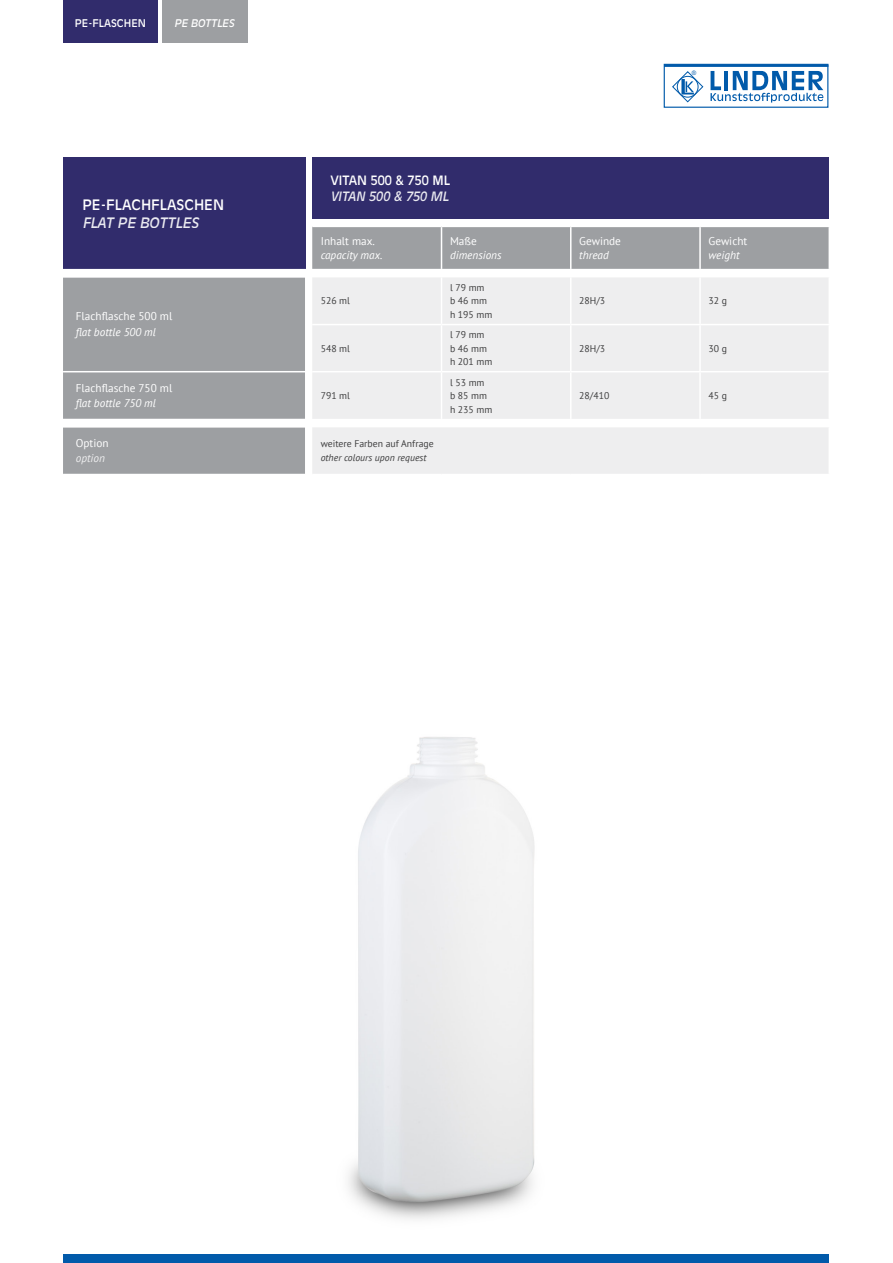
<style>
.page{position:relative;width:893px;height:1263px;background:#fff}
.page>*{position:absolute;margin:0;border:0;box-sizing:border-box;transform-origin:0 0}
.t1{font:14.25px "Antique Olive CE";color:#fff}
.t2{font:italic 14.25px "Antique Olive CE";color:#fff}
.t3{font:12.75px "Antique Olive CE";color:#fff}
.t4{font:italic 12.75px "Antique Olive CE";color:#fff}
.t5{font:11.25px "PT Sans";color:#fff}
.t6{font:italic 11.25px "PT Sans";color:#fff}
.t7{font:italic 11.25px "PT Sans";color:#eeeeef}
.t8{font:10.5px "Antique Olive CE";color:#fff}
.t9{font:italic 10.5px "Antique Olive CE";color:#fff}
.t10{font:9.75px/13.5px "PT Sans";color:#3e3e3f}
.t11{font:italic 9.75px "PT Sans";color:#3e3e3f}
.t12{font:6px "Arial";color:#015aaa}
</style>
<div class="page">
<div style="left:63px;top:1254px;width:765px;height:9px;background:#015aaa"></div>
<div style="left:664px;top:64px;width:164px;height:44px;border:1px solid #015aaa"></div>
<hr style="left:664px;top:65px;width:164px;height:2px;background:#015aaa">
<svg style="left:711px;top:71px;width:112px;height:32px"></svg>
<svg style="left:672px;top:71px;width:32px;height:32px"></svg>
<div style="left:677px;top:76px;width:22px;height:22px;border:1px solid #015aaa;border-radius:50%"></div>
<div style="left:162px;top:0;width:85px;height:43px;background:#9d9fa2"></div>
<div style="left:63px;top:0;width:95px;height:43px;background:#312c6c"></div>
<div style="left:312px;top:157px;width:516px;height:62px;background:#312c6c"></div>
<div style="left:63px;top:157px;width:242px;height:112px;background:#312c6c"></div>
<svg style="left:63px;top:226px;width:766px;height:43px;fill:#9d9fa2"></svg>
<div style="left:63px;top:277px;width:242px;height:197px;background:#9d9fa2"></div>
<div style="left:312px;top:278px;width:517px;height:196px;background:#eeeeef"></div>
<hr style="left:441px;top:227px;width:1px;height:42px;background:#fff">
<hr style="left:570px;top:227px;width:1px;height:42px;background:#fff">
<hr style="left:699px;top:227px;width:2px;height:42px;background:#fff">
<hr style="left:441px;top:277px;width:1px;height:47px;background:#fff">
<hr style="left:570px;top:277px;width:1px;height:47px;background:#fff">
<hr style="left:699px;top:277px;width:2px;height:47px;background:#fff">
<hr style="left:441px;top:325px;width:1px;height:46px;background:#fff">
<hr style="left:570px;top:325px;width:1px;height:46px;background:#fff">
<hr style="left:699px;top:325px;width:2px;height:46px;background:#fff">
<hr style="left:441px;top:372px;width:1px;height:47px;background:#fff">
<hr style="left:570px;top:372px;width:1px;height:47px;background:#fff">
<hr style="left:699px;top:372px;width:2px;height:47px;background:#fff">
<hr style="left:312px;top:226px;width:129px;height:1px;background:#fff">
<hr style="left:441px;top:226px;width:130px;height:1px;background:#fff">
<hr style="left:571px;top:226px;width:129px;height:1px;background:#fff">
<hr style="left:700px;top:226px;width:130px;height:1px;background:#fff">
<hr style="left:312px;top:324px;width:129px;height:1px;background:#fff">
<hr style="left:441px;top:324px;width:130px;height:1px;background:#fff">
<hr style="left:571px;top:324px;width:129px;height:1px;background:#fff">
<hr style="left:700px;top:324px;width:130px;height:1px;background:#fff">
<hr style="left:63px;top:371px;width:242px;height:1px;background:#fff">
<hr style="left:312px;top:371px;width:129px;height:1px;background:#fff">
<hr style="left:441px;top:371px;width:130px;height:1px;background:#fff">
<hr style="left:571px;top:371px;width:129px;height:1px;background:#fff">
<hr style="left:700px;top:371px;width:130px;height:1px;background:#fff">
<p class="t8" style="left:75px;top:17px;width:73px">PE-FLASCHEN</p>
<p class="t9" style="left:174px;top:17px;width:62px">PE BOTTLES</p>
<p class="t1" style="left:82px;top:197px;width:143px">PE-FLACHFLASCHEN</p>
<h1 class="t2" style="left:82px;top:214px;width:118px">FLAT PE BOTTLES</h1>
<p class="t5" style="left:76px;top:309px;width:98px">Flachflasche 500 ml</p>
<p class="t6" style="left:76px;top:325px;width:82px">flat bottle 500 ml</p>
<p class="t5" style="left:76px;top:381px;width:98px">Flachflasche 750 ml</p>
<p class="t6" style="left:76px;top:396px;width:82px">flat bottle 750 ml</p>
<p class="t5" style="left:76px;top:435px;width:34px">Option</p>
<p class="t7" style="left:76px;top:451px;width:31px">option</p>
<p class="t3" style="left:330px;top:172px;width:121px">VITAN 500 &amp; 750 ML</p>
<h2 class="t4" style="left:330px;top:189px;width:120px">VITAN 500 &amp; 750 ML</h2>
<p class="t5" style="left:321px;top:234px;width:56px">Inhalt max.</p>
<p class="t6" style="left:321px;top:248px;width:63px">capacity max.</p>
<p class="t5" style="left:450px;top:234px;width:28px">Maße</p>
<p class="t6" style="left:450px;top:248px;width:53px">dimensions</p>
<p class="t10" style="left:321px;top:294px;width:31px">526 ml</p>
<p class="t10" style="left:321px;top:341px;width:31px">548 ml</p>
<p class="t10" style="left:321px;top:389px;width:31px">791 ml</p>
<p class="t10" style="left:321px;top:437px;width:114px">weitere Farben auf Anfrage</p>
<p class="t11" style="left:321px;top:451px;width:107px">other colours upon request</p>
<p class="t10" style="left:450px;top:280px;width:38px">l 79 mm b 46 mm</p>
<p class="t10" style="left:450px;top:307px;width:44px">h 195 mm</p>
<p class="t10" style="left:450px;top:328px;width:38px">l 79 mm b 46 mm</p>
<p class="t10" style="left:450px;top:355px;width:44px">h 201 mm</p>
<p class="t10" style="left:450px;top:375px;width:38px">l 53 mm b 85 mm</p>
<p class="t10" style="left:450px;top:402px;width:44px">h 235 mm</p>
<p class="t5" style="left:579px;top:234px;width:43px">Gewinde</p>
<p class="t6" style="left:579px;top:248px;width:31px">thread</p>
<p class="t12" style="left:692px;top:69px;width:6px">®</p>
<p class="t5" style="left:709px;top:234px;width:40px">Gewicht</p>
<p class="t6" style="left:709px;top:248px;width:32px">weight</p>
<p class="t10" style="left:579px;top:294px;width:27px">28H/3</p>
<p class="t10" style="left:709px;top:294px;width:20px">32 g</p>
<p class="t10" style="left:579px;top:341px;width:27px">28H/3</p>
<p class="t10" style="left:709px;top:341px;width:20px">30 g</p>
<p class="t10" style="left:579px;top:389px;width:32px">28/410</p>
<p class="t10" style="left:709px;top:389px;width:20px">45 g</p>
</div>
